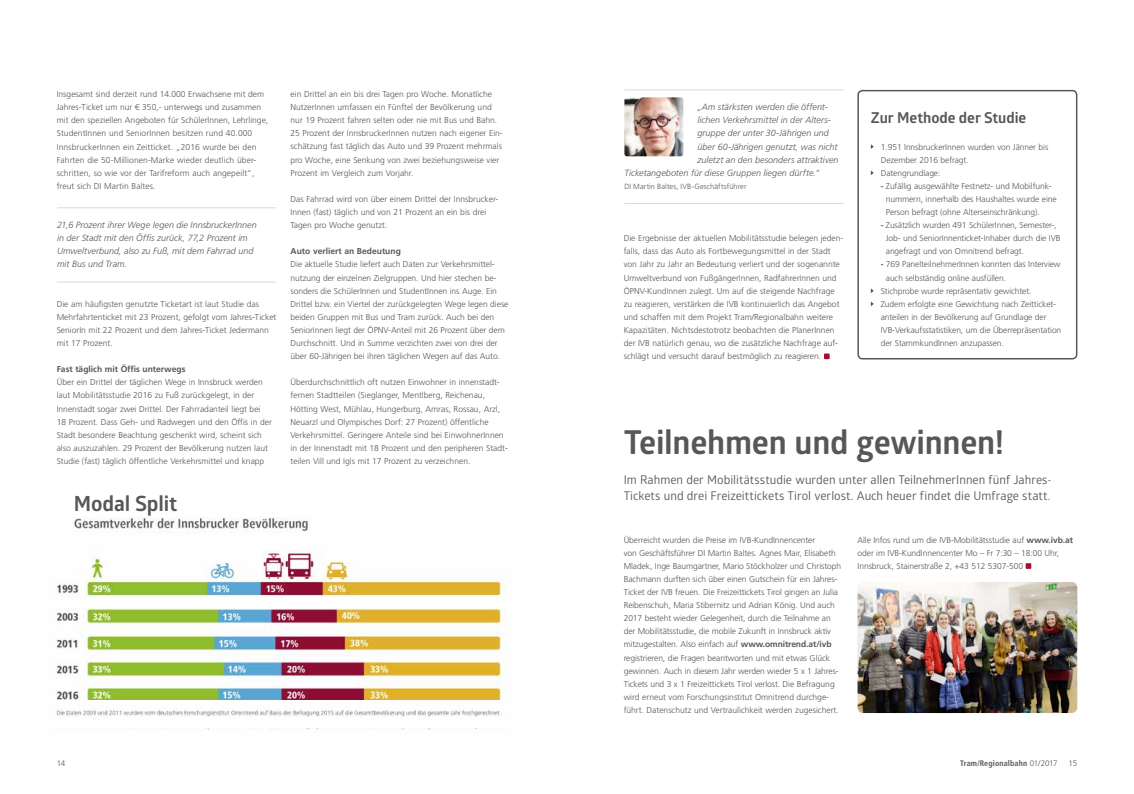
<style>
.page{position:relative;width:1134px;height:794px;background:#fff}
.page>*{position:absolute;margin:0;border:0;box-sizing:border-box;transform-origin:0 0}
.t1{font:700 33px "Glober";letter-spacing:-.005em;color:#575756}
.t2{font:700 21px "Glober";letter-spacing:-.005em;color:#575756}
.t3{font:700 15px "Glober";color:#575756}
.t4{font:12px/16px "Glober";color:#575756}
.t5{font:italic 300 9px/13.1px "Frutiger LT Std";letter-spacing:.005em;color:#575756}
.t6{font:300 8.5px/13.1px "Frutiger LT Std";color:#575756}
.t7{font:700 8.5px "Frutiger LT Std";color:#575756}
.t8{font:700 condensed 8px "Frutiger LT Std";letter-spacing:.02em;color:#575756}
.t9{font:300 8px "Frutiger LT Std";color:#575756}
.t10{font:300 7.5px "Frutiger LT Std";letter-spacing:.01em;color:#575756}
.s1{font-weight:700}
.s2{font-weight:300;font-stretch:normal}
</style>
<div class="page">
<img style="left:56px;top:518px;width:450px;height:212px">
<img style="left:56px;top:701px;width:450px;height:27px">
<svg style="left:824px;top:353px;width:6px;height:6px"></svg>
<div style="left:857px;top:90px;width:220px;height:269px;border:2px solid #575756;border-radius:4px"></div>
<svg style="left:1026px;top:563px;width:5px;height:6px"></svg>
<hr style="left:624px;top:89px;width:219px;height:1px;background:#dadada">
<hr style="left:624px;top:203px;width:219px;height:1px;background:#dadada">
<hr style="left:57px;top:207px;width:219px;height:1px;background:#dadada">
<hr style="left:57px;top:282px;width:219px;height:1px;background:#dadada">
<img style="left:858px;top:582px;width:219px;height:131px;border-radius:6px">
<img style="left:624px;top:97px;width:59px;height:59px">
<p class="t6" style="left:57px;top:88px;width:213px">Insgesamt sind derzeit rund 14.000 Erwachsene mit dem Jahres-Ticket um nur € 350,- unterwegs und zusammen mit den speziellen Angeboten für SchülerInnen, Lehrlinge, StudentInnen und SeniorInnen besitzen rund 40.000<br>InnsbruckerInnen ein Zeitticket. „2016 wurde bei den Fahrten die 50-Millionen-Marke wieder deutlich über&shy;schritten, so wie vor der Tarifreform auch angepeilt“, freut sich DI Martin Baltes.</p>
<p class="t5" style="left:57px;top:219px;width:201px">21,6 Prozent ihrer Wege legen die InnsbruckerInnen in der Stadt mit den Öffis zurück, 77,2 Prozent im Umweltverbund, also zu Fuß, mit dem Fahrrad und mit Bus und Tram.</p>
<p class="t6" style="left:57px;top:297px;width:221px">Die am häufigsten genutzte Ticketart ist laut Studie das Mehrfahrtenticket mit 23 Prozent, gefolgt vom Jahres-Ticket SeniorIn mit 22 Prozent und dem Jahres-Ticket Jedermann mit 17 Prozent.</p>
<p class="t7" style="left:57px;top:364px;width:130px">Fast täglich mit Öffis unterwegs</p>
<p class="t6" style="left:57px;top:376px;width:217px">Über ein Drittel der täglichen Wege in Innsbruck werden laut Mobilitätsstudie 2016 zu Fuß zurückgelegt, in der Innenstadt sogar zwei Drittel. Der Fahrradanteil liegt bei 18 Prozent. Dass Geh- und Radwegen und den Öffis in der Stadt besondere Beachtung geschenkt wird, scheint sich also auszuzahlen. 29 Prozent der Bevölkerung nutzen laut Studie (fast) täglich öffentliche Verkehrsmittel und knapp</p>
<h2 class="t2" style="left:74px;top:488px;width:105px">Modal Split</h2>
<p class="t6" style="left:291px;top:88px;width:214px">ein Drittel an ein bis drei Tagen pro Woche. Monatliche NutzerInnen umfassen ein Fünftel der Bevölkerung und nur 19 Prozent fahren selten oder nie mit Bus und Bahn.<br>25 Prozent der InnsbruckerInnen nutzen nach eigener Ein&shy;schätzung fast täglich das Auto und 39 Prozent mehrmals pro Woche, eine Senkung von zwei beziehungsweise vier Prozent im Vergleich zum Vorjahr.</p>
<p class="t6" style="left:291px;top:192px;width:208px">Das Fahrrad wird von über einem Drittel der Innsbrucker-<br>Innen (fast) täglich und von 21 Prozent an ein bis drei<br>Tagen pro Woche genutzt.</p>
<p class="t7" style="left:291px;top:246px;width:112px">Auto verliert an Bedeutung</p>
<p class="t6" style="left:291px;top:258px;width:219px">Die aktuelle Studie liefert auch Daten zur Verkehrsmittel&shy;nutzung der einzelnen Zielgruppen. Und hier stechen be-- sonders die SchülerInnen und StudentInnen ins Auge. Ein Drittel bzw. ein Viertel der zurückgelegten Wege legen diese beiden Gruppen mit Bus und Tram zurück. Auch bei den SeniorInnen liegt der ÖPNV-Anteil mit 26 Prozent über dem Durchschnitt. Und in Summe verzichten zwei von drei der über 60-Jährigen bei ihren täglichen Wegen auf das Auto.</p>
<p class="t6" style="left:291px;top:376px;width:219px">Überdurchschnittlich oft nutzen Einwohner in innenstadt&shy;fernen Stadtteilen (Sieglanger, Mentlberg, Reichenau, Hötting West, Mühlau, Hungerburg, Amras, Rossau, Arzl, Neuarzl und Olympisches Dorf: 27 Prozent) öffentliche Verkehrsmittel. Geringere Anteile sind bei EinwohnerInnen in der Innenstadt mit 18 Prozent und den peripheren Stadt&shy;teilen Vill und Igls mit 17 Prozent zu verzeichnen.</p>
<p class="t5" style="left:697px;top:101px;width:131px">„Am stärksten werden die öffent-</p>
<p class="t5" style="left:697px;top:114px;width:135px">lichen Verkehrsmittel in der Alters-</p>
<p class="t5" style="left:697px;top:127px;width:133px">gruppe der unter 30-Jährigen und</p>
<p class="t5" style="left:697px;top:140px;width:141px">über 60-Jährigen genutzt, was nicht</p>
<p class="t5" style="left:697px;top:153px;width:143px">zuletzt an den besonders attraktiven</p>
<p class="t5" style="left:624px;top:166px;width:196px">Ticketangeboten für diese Gruppen liegen dürfte.“</p>
<p class="t10" style="left:624px;top:182px;width:124px">DI Martin Baltes, IVB-Geschäftsführer</p>
<p class="t6" style="left:624px;top:232px;width:221px">Die Ergebnisse der aktuellen Mobilitätsstudie belegen jeden&shy;falls, dass das Auto als Fortbewegungsmittel in der Stadt von Jahr zu Jahr an Bedeutung verliert und der sogenannte Umweltverbund von FußgängerInnen, RadfahrerInnen und ÖPNV-KundInnen zulegt. Um auf die steigende Nachfrage zu reagieren, verstärken die IVB kontinuierlich das Angebot und schaffen mit dem Projekt Tram/Regionalbahn weitere Kapazitäten. Nichtsdestotrotz beobachten die PlanerInnen der IVB natürlich genau, wo die zusätzliche Nachfrage auf&shy;schlägt und versucht darauf bestmöglich zu reagieren.</p>
<h3 class="t3" style="left:871px;top:107px;width:157px">Zur Methode der Studie</h3>
<p class="t6" style="left:881px;top:140px;width:169px">1.951 InnsbruckerInnen wurden von Jänner bis<br>Dezember 2016 befragt.<br>Datengrundlage:</p>
<p class="t6" style="left:886px;top:179px;width:172px;text-indent:-5px"><span class="s1">-</span> Zufällig ausgewählte Festnetz- und Mobilfunk&shy;nummern, innerhalb des Haushaltes wurde eine<br>Person befragt (ohne Alterseinschränkung).</p>
<p class="t6" style="left:886px;top:219px;width:176px;text-indent:-5px"><span class="s1">-</span> Zusätzlich wurden 491 SchülerInnen, Semester-,<br>Job- und SeniorInnenticket-Inhaber durch die IVB angefragt und von Omnitrend befragt.</p>
<p class="t6" style="left:881px;top:258px;width:181px"><span class="s1">-</span> 769 PanelteilnehmerInnen konnten das Interview</p>
<p class="t6" style="left:886px;top:271px;width:122px">auch selbständig online ausfüllen.</p>
<p class="t6" style="left:881px;top:284px;width:152px">Stichprobe wurde repräsentativ gewichtet.</p>
<p class="t6" style="left:881px;top:297px;width:177px">Zudem erfolgte eine Gewichtung nach Zeitticket-</p>
<p class="t6" style="left:881px;top:310px;width:167px">anteilen in der Bevölkerung auf Grundlage der</p>
<p class="t6" style="left:881px;top:324px;width:182px">IVB-Verkaufsstatistiken, um die Überrepräsentation</p>
<p class="t6" style="left:881px;top:337px;width:125px">der StammkundInnen anzupassen.</p>
<h1 class="t1" style="left:624px;top:419px;width:382px">Teilnehmen und gewinnen!</h1>
<h3 class="t4" style="left:624px;top:471px;width:429px">Im Rahmen der Mobilitätsstudie wurden unter allen TeilnehmerInnen fünf Jahres-<br>Tickets und drei Freizeittickets Tirol verlost. Auch heuer findet die Umfrage statt.</h3>
<p class="t6" style="left:624px;top:533px;width:219px">Überreicht wurden die Preise im IVB-KundInnencenter<br>von Geschäftsführer DI Martin Baltes. Agnes Mair, Elisabeth Mladek, Inge Baumgartner, Mario Stöckholzer und Christoph Bachmann durften sich über einen Gutschein für ein Jahres-Ticket der IVB freuen. Die Freizeittickets Tirol gingen an Julia Reibenschuh, Maria Stibernitz und Adrian König. Und auch 2017 besteht wieder Gelegenheit, durch die Teilnahme an der Mobilitätsstudie, die mobile Zukunft in Innsbruck aktiv mitzugestalten. Also einfach auf <span class="s1">www.omnitrend.at/ivb </span>registrieren, die Fragen beantworten und mit etwas Glück gewinnen. Auch in diesem Jahr werden wieder 5 x 1 Jahres-Tickets und 3 x 1 Freizeittickets Tirol verlost. Die Befragung wird erneut vom Forschungsinstitut Omnitrend durchge&shy;führt. Datenschutz und Vertraulichkeit werden zugesichert.</p>
<p class="t6" style="left:857px;top:533px;width:217px">Alle Infos rund um die IVB-Mobilitätsstudie auf <span class="s1">www.ivb.at </span>oder im IVB-KundInnencenter Mo – Fr 7:30 – 18:00 Uhr,<br>Innsbruck, Stainerstraße 2, +43 512 5307-500</p>
<p class="t9" style="left:57px;top:758px;width:10px">14</p>
<p class="t8" style="left:960px;top:758px;width:99px">Tram/Regionalbahn <span class="s2">01/2017</span></p>
<p class="t9" style="left:1068px;top:758px;width:10px">15</p>
</div>
